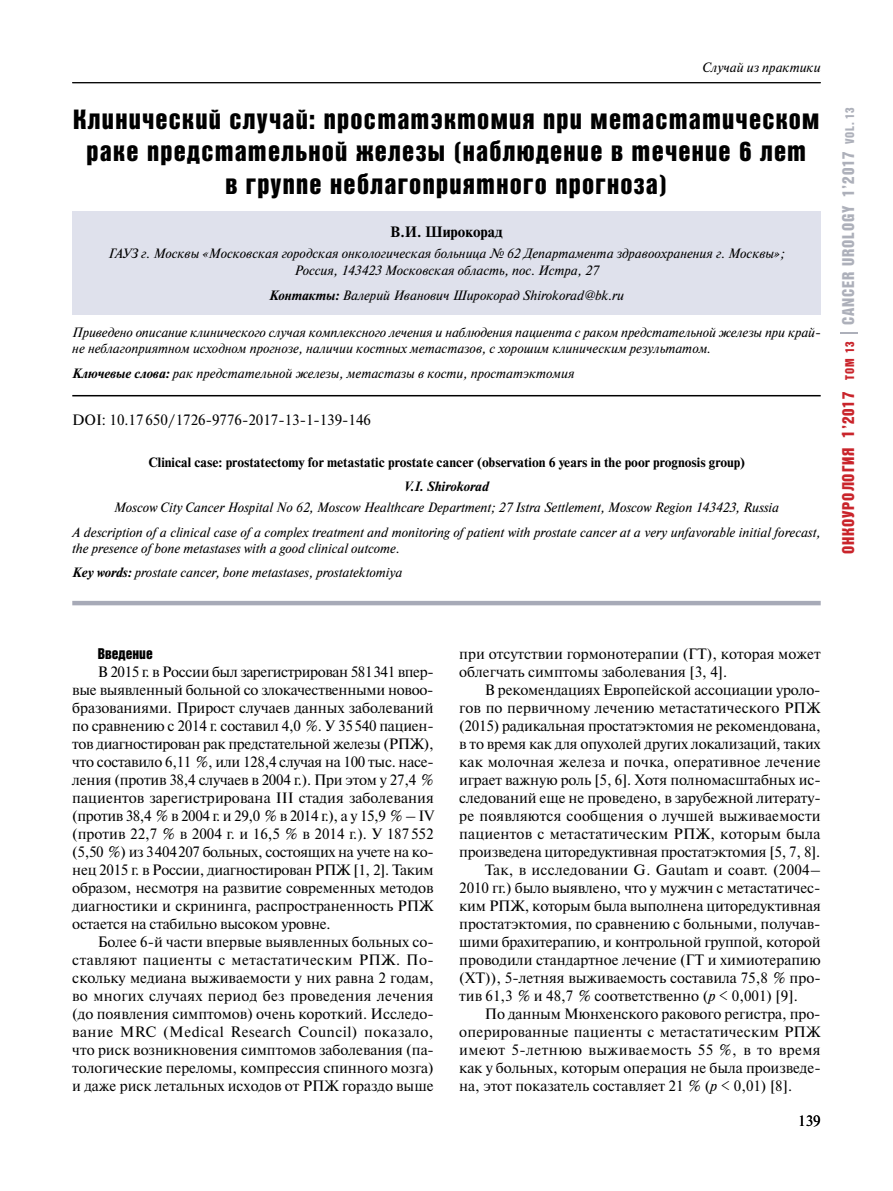
<style>
.page{position:relative;width:893px;height:1191px;background:#fff}
.page>*{position:absolute;margin:0;border:0;box-sizing:border-box;transform-origin:0 0}
.t1{font:27px/32.4px "Bastion Kontrast Alt C";letter-spacing:.045em;color:#000;text-align:center}
.t2{font:16.5px "Bastion Kontrast Alt C";letter-spacing:.05em;color:#adb0ba}
.t3{font:15px/18px "Newton C";letter-spacing:-.005em;color:#000;text-align:justify}
.t4{font:15px "Newton C";letter-spacing:.015em;color:#000}
.t5{font:15px "Newton C";letter-spacing:.03em;color:#000}
.t6{font:700 15px "Newton C";color:#000}
.t7{font:15px "Bastion Kontrast Alt C";color:#000}
.t8{font:italic 13.5px/24.8px "Newton C";color:#000;text-align:center}
.t9{font:700 13.5px "Newton C";color:#000}
.t10{font:italic 700 13.5px "Newton C";color:#000}
.s1{font-weight:700}
.s2{color:#c9242b}
.s3{font-size:17.1px;color:#c9242b}
.s4{font-size:12.3px;color:#c9242b}
.s5{font-size:12.3px}
.s6{font-style:italic}
</style>
<div class="page">
<svg style="left:840px;top:332px;width:18px;height:1px"></svg>
<hr style="left:72px;top:82px;width:749px;height:1px;background:#000">
<div style="left:72px;top:211px;width:749px;height:104px;background:#dfe1ec"></div>
<hr style="left:72px;top:395px;width:749px;height:1px;background:#000">
<hr style="left:72px;top:601px;width:749px;height:4px;background:#a7aab7">
<p class="t8" style="left:703px;top:55px;width:119px">Случай из практики</p>
<h1 class="t1" style="left:73px;top:103px;width:748px">Клинический случай: простатэктомия при метастатическом раке предстательной железы (наблюдение в течение 6 лет<br>в группе неблагоприятного прогноза)</h1>
<p class="t6" style="left:390px;top:224px;width:114px">В.И. Широкорад</p>
<p class="t8" style="left:108px;top:245px;width:677px;line-height:16.5px">ГАУЗ г. Москвы «Московская городская онкологическая больница № 62 Департамента здравоохранения г. Москвы»;<br>Россия, 143423 Московская область, пос. Истра, 27</p>
<p class="t8" style="left:269px;top:283px;width:356px"><span class="s1">Контакты:</span> Валерий Иванович Широкорад Shirokorad@bk.ru</p>
<p class="t8" style="left:72px;top:324px;width:750px;line-height:16.2px;text-align:left">Приведено описание клинического случая комплексного лечения и наблюдения пациента с раком предстательной железы при край&shy;не неблагоприятном исходном прогнозе, наличии костных метастазов, с хорошим клиническим результатом.</p>
<p class="t8" style="left:72px;top:361px;width:504px"><span class="s1">Ключевые слова:</span> рак предстательной железы, метастазы в кости, простатэктомия</p>
<p class="t3" style="left:72px;top:411px;width:300px">DOI: 10.17650/1726‑9776‑2017‑13‑1-139-146</p>
<p class="t9" style="left:148px;top:454px;width:597px">Clinical case: prostatectomy for metastatic prostate cancer (observation 6 years in the poor prognosis group)</p>
<p class="t10" style="left:404px;top:479px;width:87px">V.I. Shirokorad</p>
<p class="t8" style="left:72px;top:495px;width:750px">Moscow City Cancer Hospital No 62, Moscow Healthcare Department; 27 Istra Settlement, Moscow Region 143423, Russia<br>A description of a clinical case of a complex treatment and monitoring of patient with prostate cancer at a very unfavorable initial forecast,</p>
<p class="t8" style="left:72px;top:536px;width:332px;text-align:left">the presence of bone metastases with a good clinical outcome.<br><span class="s1">Key words:</span> prostate cancer, bone metastases, prostatektomiya</p>
<p class="t2" style="left:840px;top:554px;width:448px;rotate:-90deg"><span class="s2">ОНКОУРОЛОГИЯ</span> <span class="s3">1</span><span class="s2">’2017</span> <span class="s4">ТОМ 13</span> CANCER UROLOGY 1’2017 <span class="s5">VOL. 13</span></p>
<p class="t7" style="left:98px;top:646px;width:56px">Введение</p>
<p class="t3" style="left:72px;top:663px;width:363px;text-indent:26px">В 2015 г. в России был зарегистрирован 581341 впер&shy;вые выявленный больной со злокачественными новоо&shy;бразованиями. Прирост случаев данных заболеваний по сравнению с 2014 г. составил 4,0 %. У 35540 пациен&shy;тов диагностирован рак предстательной железы (РПЖ), что составило 6,11 %, или 128,4 случая на 100 тыс. насе&shy;ления (против 38,4 случаев в 2004 г.). При этом у 27,4 % пациентов зарегистрирована III стадия заболевания (против 38,4 % в 2004 г. и 29,0 % в 2014 г.), а у 15,9 % – IV (против 22,7 % в 2004 г. и 16,5 % в 2014 г.). У 187 552 (5,50 %) из 3404207 больных, состоящих на учете на ко&shy;нец 2015 г. в России, диагностирован РПЖ [1, 2]. Таким образом, несмотря на развитие современных методов диагностики и скрининга, распространенность РПЖ остается на стабильно высоком уровне.</p>
<p class="t3" style="left:72px;top:933px;width:363px;text-indent:26px">Более 6‑й части впервые выявленных больных со&shy;ставляют пациенты с метастатическим РПЖ. По&shy;скольку медиана выживаемости у них равна 2 годам, во многих случаях период без проведения лечения (до появления симптомов) очень короткий . Исследо&shy;вание MRC (Medical Research Council) показало, что риск возникновения симптомов заболевания (па&shy;тологические переломы, компрессия спинного мозга) и даже риск летальных исходов от РПЖ гораздо выше</p>
<p class="t3" style="left:459px;top:645px;width:363px">при отсутствии гормонотерапии (ГТ), которая может облегчать симптомы заболевания [3, 4].</p>
<p class="t3" style="left:485px;top:681px;width:337px">В рекомендациях Европейской ассоциации уроло-</p>
<p class="t3" style="left:459px;top:699px;width:363px">гов по первичному лечению метастатического РПЖ</p>
<p class="t3" style="left:459px;top:717px;width:363px">(2015) радикальная простатэктомия не рекомендована,</p>
<p class="t3" style="left:459px;top:735px;width:363px">в то время как для опухолей других локализаций, таких</p>
<p class="t3" style="left:459px;top:753px;width:363px">как молочная железа и почка, оперативное лечение</p>
<p class="t3" style="left:459px;top:771px;width:363px">играет важную роль [5, 6]. Хотя полномасштабных ис-</p>
<p class="t3" style="left:459px;top:789px;width:363px">следований еще не проведено, в зарубежной литерату-</p>
<p class="t3" style="left:459px;top:807px;width:363px">ре появляются сообщения о лучшей выживаемости</p>
<p class="t4" style="left:459px;top:825px;width:363px">пациентов с метастатическим РПЖ, которым была</p>
<p class="t3" style="left:459px;top:843px;width:363px">произведена циторедуктивная простатэктомия [5, 7, 8].</p>
<p class="t4" style="left:485px;top:861px;width:337px">Так, в исследовании G. Gautam и соавт. (2004–</p>
<p class="t3" style="left:459px;top:879px;width:363px">2010 гг.) было выявлено, что у мужчин с метастатичес-</p>
<p class="t3" style="left:459px;top:897px;width:363px">ким РПЖ, которым была выполнена циторедуктивная</p>
<p class="t3" style="left:459px;top:915px;width:363px">простатэктомия, по сравнению с больными, получав-</p>
<p class="t3" style="left:459px;top:933px;width:363px">шими брахитерапию, и контрольной группой, которой</p>
<p class="t3" style="left:459px;top:951px;width:363px">проводили стандартное лечение (ГТ и химиотерапию</p>
<p class="t3" style="left:459px;top:969px;width:363px">(ХТ)), 5‑летняя выживаемость составила 75,8 % про-</p>
<p class="t3" style="left:459px;top:987px;width:340px">тив 61,3 % и 48,7 % соответственно (<span class="s6">p</span> &lt; 0,001) [9].</p>
<p class="t3" style="left:485px;top:1005px;width:337px">По данным Мюнхенского ракового регистра, про-</p>
<p class="t4" style="left:459px;top:1023px;width:363px">оперированные пациенты с метастатическим РПЖ</p>
<p class="t5" style="left:459px;top:1041px;width:363px">имеют 5‑летнюю выживаемость 55 %, в то время</p>
<p class="t3" style="left:459px;top:1059px;width:363px">как у больных, которым операция не была произведе-</p>
<p class="t3" style="left:459px;top:1077px;width:334px">на, этот показатель составляет 21 % (<span class="s6">p</span> &lt; 0,01) [8].</p>
<p class="t3" style="left:798px;top:1112px;width:24px">139</p>
</div>
